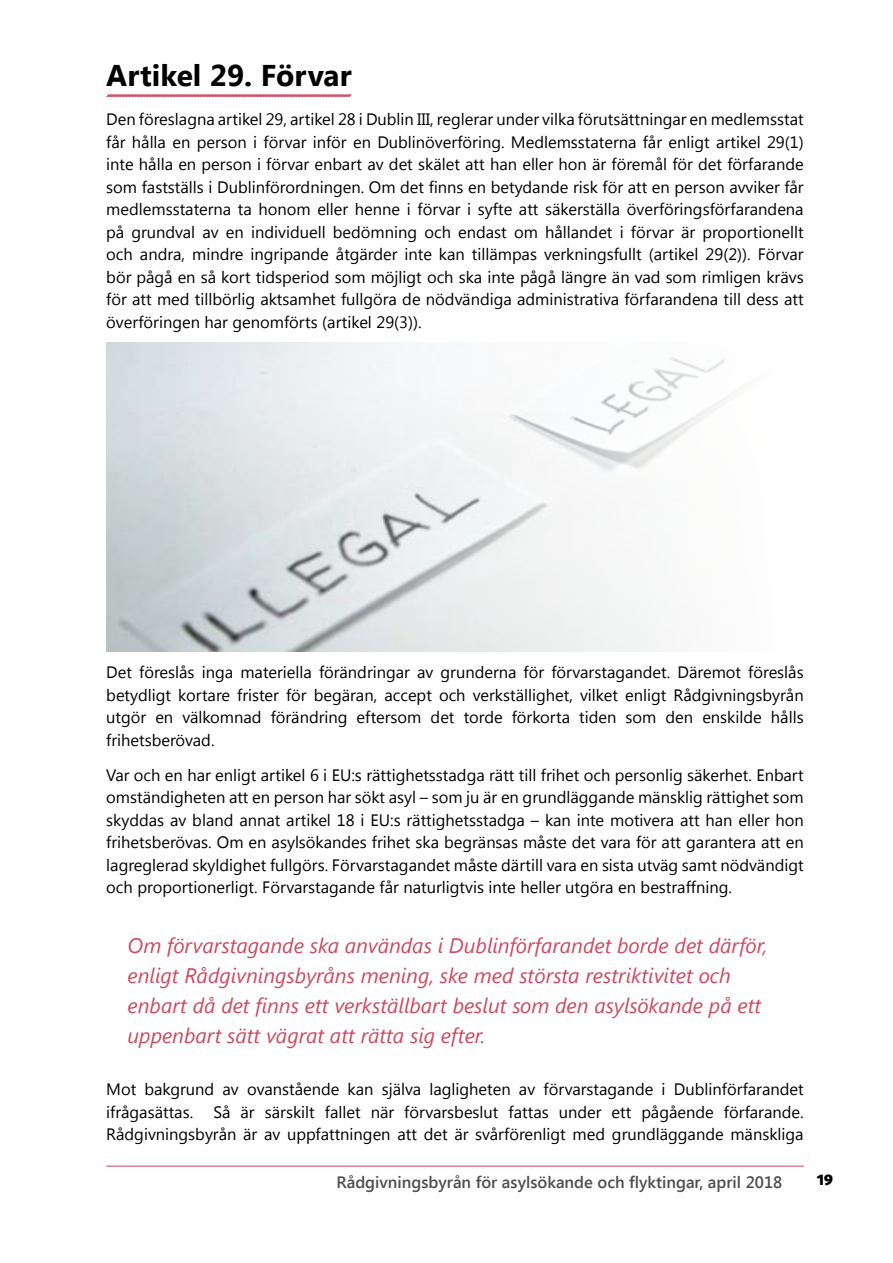
<style>
.page{position:relative;width:893px;height:1263px;background:#fff}
.page>*{position:absolute;margin:0;border:0;box-sizing:border-box;transform-origin:0 0}
.t1{font:700 30px "Segoe UI";color:#000}
.t2{font:italic 21px/30px "Segoe UI";color:#ce4a62}
.t3{font:16.5px/22.5px "Segoe UI";color:#000;text-align:justify}
.t4{font:600 16.5px "Segoe UI";color:#000}
.t5{font:900 15px "Fira Sans";color:#000}
</style>
<div class="page">
<hr style="left:106px;top:1165px;width:698px;height:2px;background:#ce4a62">
<img style="left:106px;top:342px;width:626px;height:309px">
<svg style="left:106px;top:94px;width:246px;height:4px"></svg>
<h1 class="t1" style="left:106px;top:54px;width:247px">Artikel 29. Förvar</h1>
<p class="t3" style="left:106px;top:107px;width:699px">Den föreslagna artikel 29, artikel 28 i Dublin III, reglerar under vilka förutsättningar en medlemsstat får hålla en person i förvar inför en Dublinöverföring. Medlemsstaterna får enligt artikel 29(1) inte hålla en person i förvar enbart av det skälet att han eller hon är föremål för det förfarande som fastställs i Dublinförordningen. Om det finns en betydande risk för att en person avviker får medlemsstaterna ta honom eller henne i förvar i syfte att säkerställa överföringsförfarandena på grundval av en individuell bedömning och endast om hållandet i förvar är proportionellt och andra, mindre ingripande åtgärder inte kan tillämpas verkningsfullt (artikel 29(2)). Förvar bör pågå en så kort tidsperiod som möjligt och ska inte pågå längre än vad som rimligen krävs för att med tillbörlig aktsamhet fullgöra de nödvändiga administrativa förfarandena till dess att överföringen har genomförts (artikel 29(3)).</p>
<p class="t3" style="left:106px;top:660px;width:699px">Det föreslås inga materiella förändringar av grunderna för förvarstagandet. Däremot föreslås betydligt kortare frister för begäran, accept och verkställighet, vilket enligt Rådgivningsbyrån utgör en välkomnad förändring eftersom det torde förkorta tiden som den enskilde hålls frihetsberövad.</p>
<p class="t3" style="left:106px;top:763px;width:699px">Var och en har enligt artikel 6 i EU:s rättighetsstadga rätt till frihet och personlig säkerhet. Enbart omständigheten att en person har sökt asyl – som ju är en grundläggande mänsklig rättighet som skyddas av bland annat artikel 18 i EU:s rättighetsstadga – kan inte motivera att han eller hon frihetsberövas. Om en asylsökandes frihet ska begränsas måste det vara för att garantera att en lagreglerad skyldighet fullgörs. Förvarstagandet måste därtill vara en sista utväg samt nödvändigt och proportionerligt. Förvarstagande får naturligtvis inte heller utgöra en bestraffning.</p>
<p class="t2" style="left:128px;top:930px;width:641px">Om förvarstagande ska användas i Dublinförfarandet borde det därför, enligt Rådgivningsbyråns mening, ske med största restriktivitet och enbart då det finns ett verkställbart beslut som den asylsökande på ett uppenbart sätt vägrat att rätta sig efter.</p>
<p class="t3" style="left:106px;top:1077px;width:699px">Mot bakgrund av ovanstående kan själva lagligheten av förvarstagande i Dublinförfarandet ifrågasättas. Så är särskilt fallet när förvarsbeslut fattas under ett pågående förfarande.<br>Rådgivningsbyrån är av uppfattningen att det är svårförenligt med grundläggande mänskliga</p>
<p class="t4" style="left:336px;top:1171px;width:447px">Rådgivningsbyrån för asylsökande och flyktingar, april 2018</p>
<p class="t5" style="left:817px;top:1166px;width:17px">19</p>
</div>
